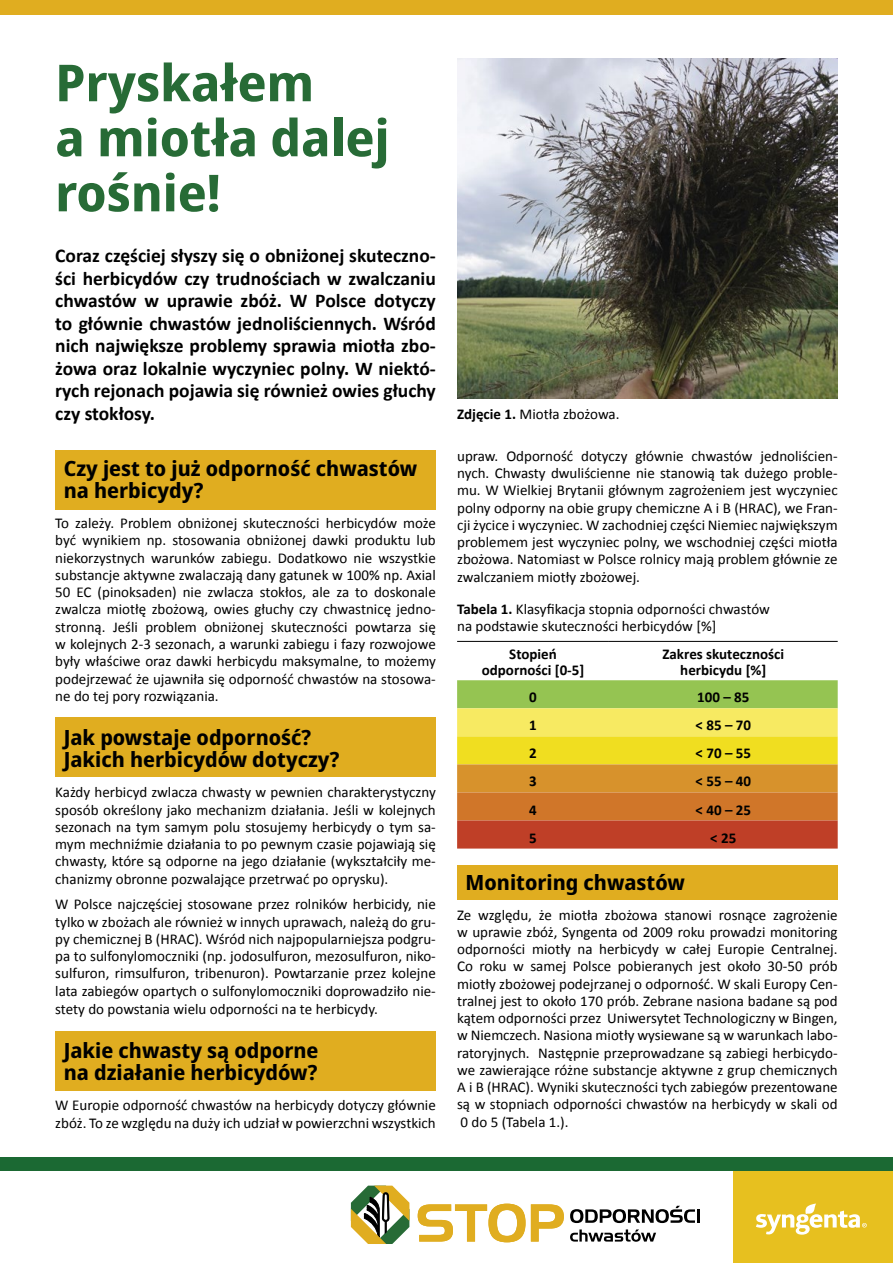
<style>
.page{position:relative;width:893px;height:1263px;background:#fff}
.page>*{position:absolute;margin:0;border:0;box-sizing:border-box;transform-origin:0 0}
.t1{font:700 51px/55.1px "Noto Sans Display";color:#276b36}
.t2{font:700 21px/22.6px "Noto Sans Display";color:#000}
.t3{font:700 19.5px/22.5px "Calibri";color:#000;text-align:justify}
.t4{font:15px/17.2px "Calibri";color:#000;text-align:justify}
.t5{font:700 15px/16.5px "Calibri";color:#000;text-align:center}
.s1{font-weight:700}
</style>
<div class="page">
<div style="left:55px;top:450px;width:381px;height:59px;background:#e0ad20"></div>
<div style="left:457px;top:865px;width:381px;height:34px;background:#e0ad20"></div>
<div style="left:55px;top:717px;width:381px;height:59px;background:#e0ad20"></div>
<div style="left:55px;top:1031px;width:381px;height:59px;background:#e0ad20"></div>
<svg style="left:457px;top:680px;width:381px;height:168px;background:#d0a439"></svg>
<hr style="left:457px;top:641px;width:152px;height:1px;background:#000">
<hr style="left:609px;top:641px;width:229px;height:1px;background:#000">
<div style="left:0;top:0;width:893px;height:15px;background:#e0ad20"></div>
<div style="left:732px;top:1165px;width:161px;height:98px;background:#e7c01f"></div>
<svg style="left:756px;top:1203px;width:111px;height:32px"></svg>
<svg style="left:351px;top:1185px;width:58px;height:59px"></svg>
<svg style="left:570px;top:1206px;width:125px;height:17px"></svg>
<hr style="left:697px;top:1209px;width:3px;height:14px;background:#000">
<svg style="left:418px;top:1204px;width:146px;height:38px"></svg>
<svg style="left:570px;top:1229px;width:86px;height:13px"></svg>
<div style="left:0;top:1158px;width:893px;height:13px;background:#1b6933"></div>
<img style="left:457px;top:58px;width:381px;height:340px">
<h1 class="t1" style="left:55px;top:56px;width:336px">Pryskałem<br>a miotła dalej rośnie!</h1>
<p class="t3" style="left:55px;top:244px;width:382px">Coraz częściej słyszy się o obniżonej skuteczno&shy;ści herbicydów czy trudnościach w zwalczaniu chwastów w uprawie zbóż. W Polsce dotyczy to głównie chwastów jednoliściennych. Wśród nich największe problemy sprawia miotła zbo&shy;żowa oraz lokalnie wyczyniec polny. W niektó&shy;rych rejonach pojawia się również owies głuchy czy stokłosy.</p>
<h2 class="t2" style="left:64px;top:457px;width:355px">Czy jest to już odporność chwastów na herbicydy?</h2>
<p class="t4" style="left:55px;top:514px;width:382px">To zależy. Problem obniżonej skuteczności herbicydów może być wynikiem np. stosowania obniżonej dawki produktu lub niekorzystnych warunków zabiegu. Dodatkowo nie wszystkie substancje aktywne zwalaczają dany gatunek w 100% np. Axial 50 EC (pinoksaden) nie zwlacza stokłos, ale za to doskonale zwalcza miotłę zbożową, owies głuchy czy chwastnicę jedno&shy;stronną. Jeśli problem obniżonej skuteczności powtarza się w kolejnych 2-3 sezonach, a warunki zabiegu i fazy rozwojowe były właściwe oraz dawki herbicydu maksymalne, to możemy podejrzewać że ujawniła się odporność chwastów na stosowa&shy;ne do tej pory rozwiązania.</p>
<h2 class="t2" style="left:64px;top:726px;width:277px">Jak powstaje odporność?<br>Jakich herbicydów dotyczy?</h2>
<p class="t4" style="left:55px;top:783px;width:382px">Każdy herbicyd zwlacza chwasty w pewnien charakterystyczny sposób określony jako mechanizm działania. Jeśli w kolejnych sezonach na tym samym polu stosujemy herbicydy o tym sa&shy;mym mechniźmie działania to po pewnym czasie pojawiają się chwasty, które są odporne na jego działanie (wykształciły me&shy;chanizmy obronne pozwalające przetrwać po oprysku).</p>
<p class="t4" style="left:55px;top:895px;width:382px">W Polsce najczęściej stosowane przez rolników herbicidy, nie tylko w zbożach ale również w innych uprawach, należą do gru&shy;py chemicznej B (HRAC). Wśród nich najpopularniejsza podgru&shy;pa to sulfonylomoczniki (np. jodosulfuron, mezosulfuron, niko&shy;sulfuron, rimsulfuron, tribenuron). Powtarzanie przez kolejne lata zabiegów opartych o sulfonylomoczniki doprowadziło nie&shy;stety do powstania wielu odporności na te herbicydy.</p>
<h2 class="t2" style="left:64px;top:1039px;width:256px">Jakie chwasty są odporne na działanie herbicydów?</h2>
<p class="t4" style="left:55px;top:1096px;width:382px">W Europie odporność chwastów na herbicydy dotyczy głównie zbóż. To ze względu na duży ich udział w powierzchni wszystkich</p>
<p class="t4" style="left:457px;top:405px;width:164px"><span class="s1">Zdjęcie 1.</span> Miotła zbożowa.</p>
<p class="t4" style="left:457px;top:447px;width:382px">upraw. Odporność dotyczy głównie chwastów jednoliścien&shy;nych. Chwasty dwuliścienne nie stanowią tak dużego proble&shy;mu. W Wielkiej Brytanii głównym zagrożeniem jest wyczyniec polny odporny na obie grupy chemiczne A i B (HRAC), we Fran&shy;cji życice i wyczyniec. W zachodniej części Niemiec największym problemem jest wyczyniec polny, we wschodniej części miotła zbożowa. Natomiast w Polsce rolnicy mają problem głównie ze zwalczaniem miotły zbożowej.</p>
<p class="t4" style="left:457px;top:601px;width:314px;line-height:16.5px"><span class="s1">Tabela 1.</span> Klasyfikacja stopnia odporności chwastów na podstawie skuteczności herbicydów [%]</p>
<p class="t5" style="left:482px;top:645px;width:104px">Stopień odporności [0-5]</p>
<p class="t5" style="left:662px;top:645px;width:123px">Zakres skuteczności herbicydu [%]</p>
<p class="t5" style="left:529px;top:688px;width:9px">0</p>
<p class="t5" style="left:697px;top:688px;width:54px">100 – 85</p>
<p class="t5" style="left:529px;top:717px;width:9px">1</p>
<p class="t5" style="left:696px;top:717px;width:57px">&lt; 85 – 70</p>
<p class="t5" style="left:529px;top:745px;width:9px">2</p>
<p class="t5" style="left:696px;top:745px;width:57px">&lt; 70 – 55</p>
<p class="t5" style="left:529px;top:773px;width:9px">3</p>
<p class="t5" style="left:696px;top:773px;width:57px">&lt; 55 – 40</p>
<p class="t5" style="left:529px;top:801px;width:9px">4</p>
<p class="t5" style="left:696px;top:801px;width:57px">&lt; 40 – 25</p>
<p class="t5" style="left:529px;top:829px;width:9px">5</p>
<p class="t5" style="left:710px;top:829px;width:28px">&lt; 25</p>
<h2 class="t2" style="left:466px;top:871px;width:221px">Monitoring chwastów</h2>
<p class="t4" style="left:457px;top:905px;width:382px">Ze względu, że miotła zbożowa stanowi rosnące zagrożenie w uprawie zbóż, Syngenta od 2009 roku prowadzi monitoring odporności miotły na herbicydy w całej Europie Centralnej.<br>Co roku w samej Polsce pobieranych jest około 30-50 prób miotły zbożowej podejrzanej o odporność. W skali Europy Cen&shy;tralnej jest to około 170 prób. Zebrane nasiona badane są pod kątem odporności przez Uniwersytet Technologiczny w Bingen, w Niemczech. Nasiona miotły wysiewane są w warunkach labo&shy;ratoryjnych. Następnie przeprowadzane są zabiegi herbicydo&shy;we zawierające różne substancje aktywne z grup chemicznych A i B (HRAC). Wyniki skuteczności tych zabiegów prezentowane są w stopniach odporności chwastów na herbicydy w skali od 0 do 5 (Tabela 1.).</p>
</div>
